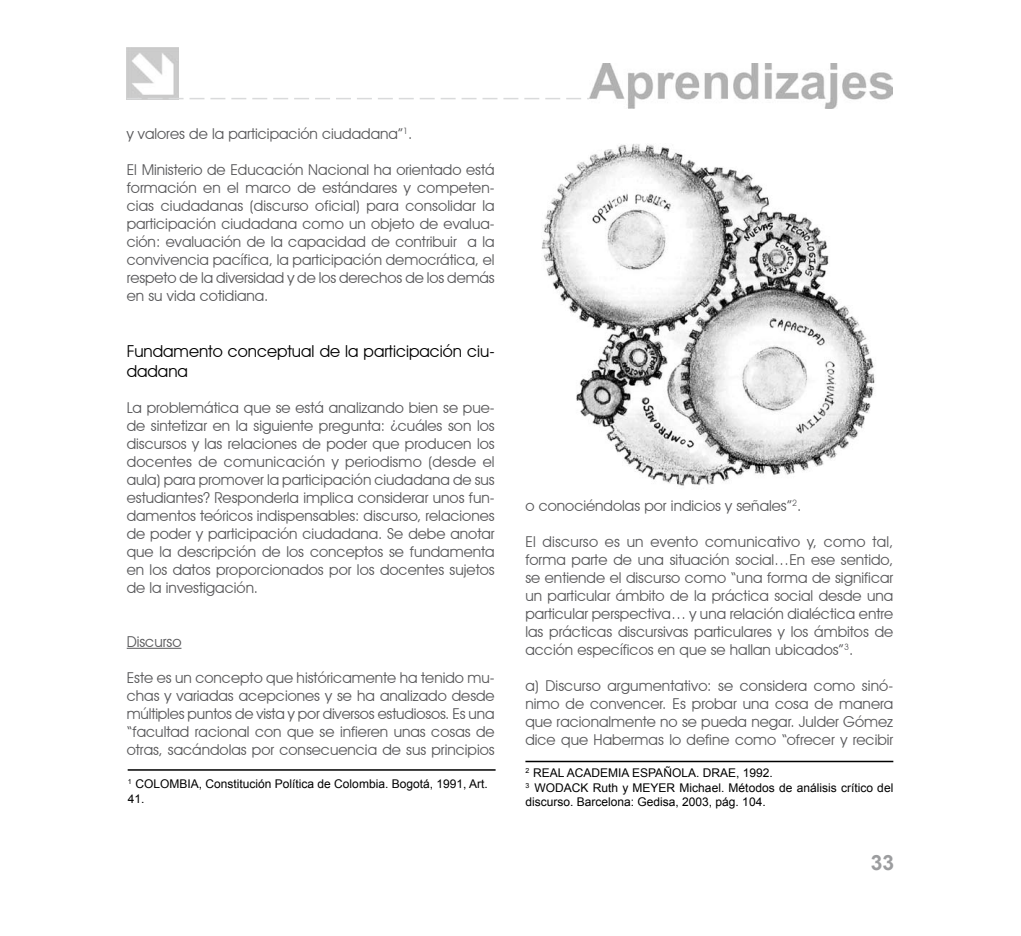
<style>
.page{position:relative;width:1021px;height:936px;background:#fff}
.page>*{position:absolute;margin:0;border:0;box-sizing:border-box;transform-origin:0 0}
.t1{font:700 21px "Arial";color:#9c9d9f}
.t2{font:16.5px/19.8px "Avant Garde IT Cby BT";color:#000}
.t3{font:15px/18px "Avant Garde IT Cby BT";color:#58585a;text-align:justify}
.t4{font:12px/14.4px "Arial";color:#000}
</style>
<div class="page">
<img style="left:127px;top:48px;width:52px;height:52px">
<svg style="left:127px;top:98px;width:463px;height:1px"></svg>
<hr style="left:127px;top:647px;width:54px;height:1px;background:#58585a">
<img style="left:590px;top:63px;width:302px;height:45px">
<hr style="left:128px;top:769px;width:367px;height:1px;background:#000">
<hr style="left:525px;top:760px;width:368px;height:2px;background:#000">
<img style="left:541px;top:144px;width:334px;height:342px">
<p class="t3" style="left:127px;top:125px;width:287px">y valores de la participación ciudadana”<sup>1</sup>.</p>
<p class="t3" style="left:127px;top:161px;width:369px">El Ministerio de Educación Nacional ha orientado está formación en el marco de estándares y competen&shy;cias ciudadanas (discurso oficial) para consolidar la participación ciudadana como un objeto de evalua&shy;ción: evaluación de la capacidad de contribuir a la convivencia pacífica, la participación democrática, el respeto de la diversidad y de los derechos de los demás en su vida cotidiana.</p>
<p class="t2" style="left:127px;top:341px;width:369px">Fundamento conceptual de la participación ciu&shy;dadana</p>
<p class="t3" style="left:127px;top:398px;width:369px">La problemática que se está analizando bien se pue&shy;de sintetizar en la siguiente pregunta: ¿cuáles son los discursos y las relaciones de poder que producen los docentes de comunicación y periodismo (desde el aula) para promover la participación ciudadana de sus estudiantes? Responderla implica considerar unos fun&shy;damentos teóricos indispensables: discurso, relaciones de poder y participación ciudadana. Se debe anotar que la descripción de los conceptos se fundamenta en los datos proporcionados por los docentes sujetos de la investigación.</p>
<p class="t3" style="left:127px;top:632px;width:56px">Discurso</p>
<p class="t3" style="left:127px;top:668px;width:369px">Este es un concepto que históricamente ha tenido mu&shy;chas y variadas acepciones y se ha analizado desde múltiples puntos de vista y por diversos estudiosos. Es una “facultad racional con que se infieren unas cosas de otras, sacándolas por consecuencia de sus principios</p>
<p class="t4" style="left:128px;top:777px;width:361px"><sup>1</sup> COLOMBIA, Constitución Política de Colombia. Bogotá, 1991, Art.<br>41.</p>
<p class="t3" style="left:525px;top:496px;width:277px">o conociéndolas por indicios y señales”<sup>2</sup>.</p>
<p class="t3" style="left:525px;top:532px;width:369px">El discurso es un evento comunicativo y, como tal, forma parte de una situación social…En ese sentido, se entiende el discurso como “una forma de significar un particular ámbito de la práctica social desde una particular perspectiva… y una relación dialéctica entre las prácticas discursivas particulares y los ámbitos de acción específicos en que se hallan ubicados”<sup>3</sup>.</p>
<p class="t3" style="left:525px;top:676px;width:369px">a) Discurso argumentativo: se considera como sinó&shy;nimo de convencer. Es probar una cosa de manera que racionalmente no se pueda negar. Julder Gómez dice que Habermas lo define como “ofrecer y recibir</p>
<p class="t4" style="left:525px;top:766px;width:369px"><sup>2</sup> REAL ACADEMIA ESPAÑOLA. DRAE, 1992.<br><sup>3</sup> WODACK Ruth y MEYER Michael. Métodos de análisis crítico del discurso. Barcelona: Gedisa, 2003, pág. 104.</p>
<h1 class="t1" style="left:870px;top:848px;width:25px">33</h1>
</div>
